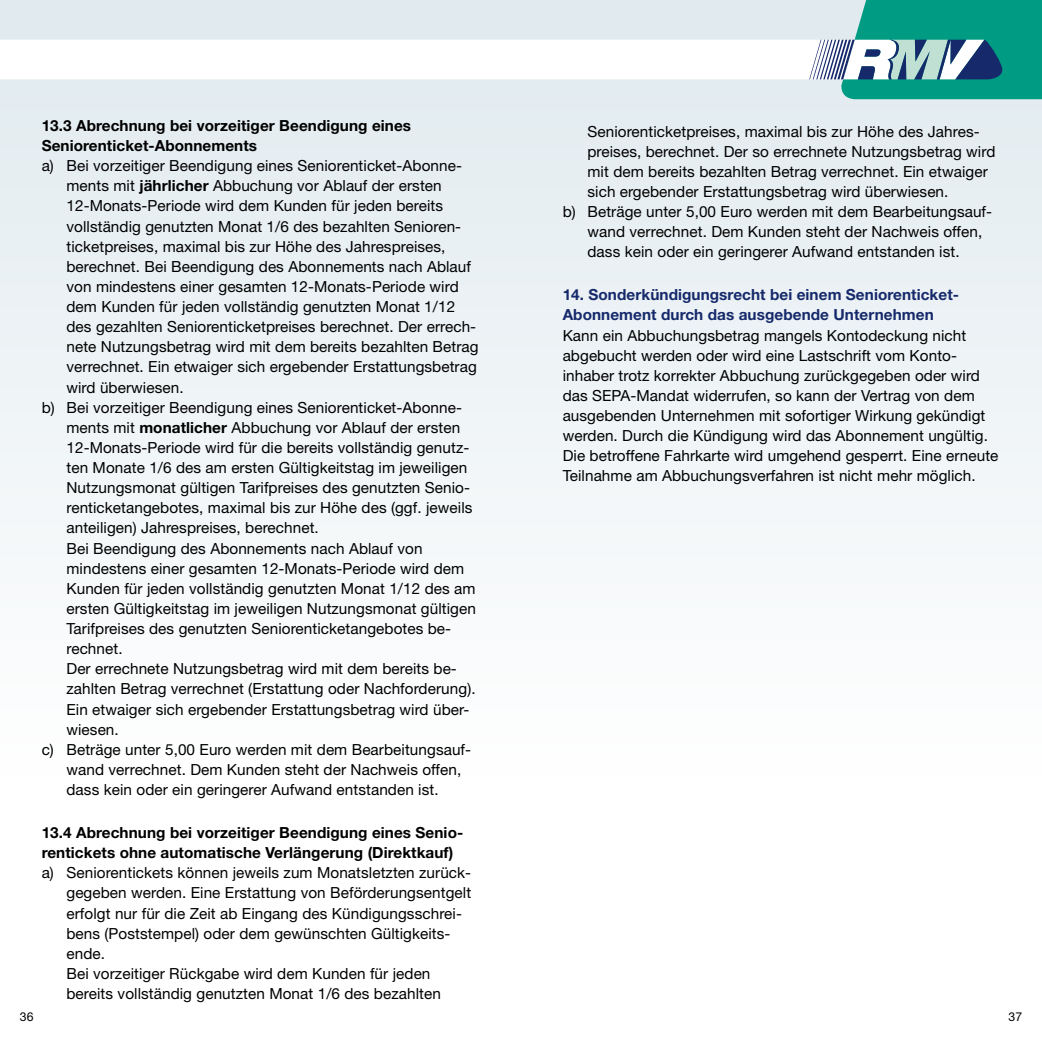
<style>
.page{position:relative;width:1042px;height:1042px;background:#fff}
.page>*{position:absolute;margin:0;border:0;box-sizing:border-box;transform-origin:0 0}
.Kleingedrucktes_Aufz{font:15.4px/20.1px "Helvetica Neue LT Std";letter-spacing:.005em;color:#000}
.Kleingedrucktes_Flie{font:15.4px/20.1px "Helvetica Neue LT Std";letter-spacing:.005em;color:#000}
.Kleingedrucktes_Hesd{font:700 15.4px/20.1px "Helvetica Neue LT Std";letter-spacing:.005em;color:#000}
.Kleingedrucktes_Head{font:700 15.4px/20.1px "Helvetica Neue LT Std";letter-spacing:.005em;color:#15296b}
.t1{font:12.25px "Helvetica Neue LT Std";color:#000}
.s1{font-weight:700}
</style>
<div class="page">
<div style="left:0;top:0;width:1042px;height:776px;background:linear-gradient(to right,#f1f5f7,#f1f5f7)"></div>
<svg style="left:0;top:0;width:1042px;height:99px"></svg>
<h3 class="Kleingedrucktes_Hesd" style="left:42px;top:115px;width:371px">13.3 Abrechnung bei vorzeitiger Beendigung eines<br>Seniorenticket-Abonnements</h3>
<p class="Kleingedrucktes_Aufz" style="left:66px;top:155px;width:414px;text-indent:-25px">a) Bei vorzeitiger Beendigung eines Seniorenticket-Abonne&shy;ments mit <span class="s1">jährlicher</span> Abbuchung vor Ablauf der ersten 12-Monats-Periode wird dem Kunden für jeden bereits vollständig genutzten Monat 1/6 des bezahlten Senioren&shy;ticketpreises, maximal bis zur Höhe des Jahrespreises, berechnet. Bei Beendigung des Abonnements nach Ablauf von mindestens einer gesamten 12-Monats-Periode wird dem Kunden für jeden vollständig genutzten Monat 1/12 des gezahlten Seniorenticketpreises berechnet. Der errech&shy;nete Nutzungsbetrag wird mit dem bereits bezahlten Betrag verrechnet. Ein etwaiger sich ergebender Erstattungsbetrag wird überwiesen.</p>
<p class="Kleingedrucktes_Aufz" style="left:66px;top:397px;width:411px;text-indent:-25px">b) Bei vorzeitiger Beendigung eines Seniorenticket-Abonne&shy;ments mit <span class="s1">monatlicher</span> Abbuchung vor Ablauf der ersten 12-Monats-Periode wird für die bereits vollständig genutz&shy;ten Monate 1/6 des am ersten Gültigkeitstag im jeweiligen Nutzungsmonat gültigen Tarifpreises des genutzten Senio&shy;renticketangebotes, maximal bis zur Höhe des (ggf. jeweils anteiligen) Jahrespreises, berechnet.<br>Bei Beendigung des Abonnements nach Ablauf von mindestens einer gesamten 12-Monats-Periode wird dem Kunden für jeden vollständig genutzten Monat 1/12 des am ersten Gültigkeitstag im jeweiligen Nutzungsmonat gültigen Tarifpreises des genutzten Seniorenticketangebotes be&shy;rechnet.<br>Der errechnete Nutzungsbetrag wird mit dem bereits be&shy;zahlten Betrag verrechnet (Erstattung oder Nachforderung).<br>Ein etwaiger sich ergebender Erstattungsbetrag wird über&shy;wiesen.</p>
<p class="Kleingedrucktes_Aufz" style="left:66px;top:739px;width:406px;text-indent:-25px">c) Beträge unter 5,00 Euro werden mit dem Bearbeitungsauf&shy;wand verrechnet. Dem Kunden steht der Nachweis offen, dass kein oder ein geringerer Aufwand entstanden ist.</p>
<h3 class="Kleingedrucktes_Hesd" style="left:42px;top:822px;width:423px">13.4 Abrechnung bei vorzeitiger Beendigung eines Senio&shy;rentickets ohne automatische Verlängerung (Direktkauf)</h3>
<p class="Kleingedrucktes_Aufz" style="left:66px;top:862px;width:406px;text-indent:-25px">a) Seniorentickets können jeweils zum Monatsletzten zurück&shy;gegeben werden. Eine Erstattung von Beförderungsentgelt erfolgt nur für die Zeit ab Eingang des Kündigungsschrei&shy;bens (Poststempel) oder dem gewünschten Gültigkeits&shy;ende.<br>Bei vorzeitiger Rückgabe wird dem Kunden für jeden bereits vollständig genutzten Monat 1/6 des bezahlten</p>
<p class="Kleingedrucktes_Aufz" style="left:587px;top:121px;width:409px">Seniorenticketpreises, maximal bis zur Höhe des Jahres&shy;preises, berechnet. Der so errechnete Nutzungsbetrag wird mit dem bereits bezahlten Betrag verrechnet. Ein etwaiger sich ergebender Erstattungsbetrag wird überwiesen.</p>
<p class="Kleingedrucktes_Aufz" style="left:587px;top:201px;width:406px;text-indent:-25px">b) Beträge unter 5,00 Euro werden mit dem Bearbeitungsauf&shy;wand verrechnet. Dem Kunden steht der Nachweis offen, dass kein oder ein geringerer Aufwand entstanden ist.</p>
<h2 class="Kleingedrucktes_Head" style="left:563px;top:284px;width:398px">14. Sonderkündigungsrecht bei einem Seniorenticket-<br>Abonnement durch das ausgebende Unternehmen</h2>
<p class="Kleingedrucktes_Flie" style="left:563px;top:325px;width:437px">Kann ein Abbuchungsbetrag mangels Kontodeckung nicht abgebucht werden oder wird eine Lastschrift vom Konto&shy;inhaber trotz korrekter Abbuchung zurückgegeben oder wird das SEPA-Mandat widerrufen, so kann der Vertrag von dem ausgebenden Unternehmen mit sofortiger Wirkung gekündigt werden. Durch die Kündigung wird das Abonnement ungültig.<br>Die betroffene Fahrkarte wird umgehend gesperrt. Eine erneute Teilnahme am Abbuchungsverfahren ist nicht mehr möglich.</p>
<p class="t1" style="left:20px;top:1009px;width:15px">36</p>
<p class="t1" style="left:1008px;top:1009px;width:15px">37</p>
</div>
